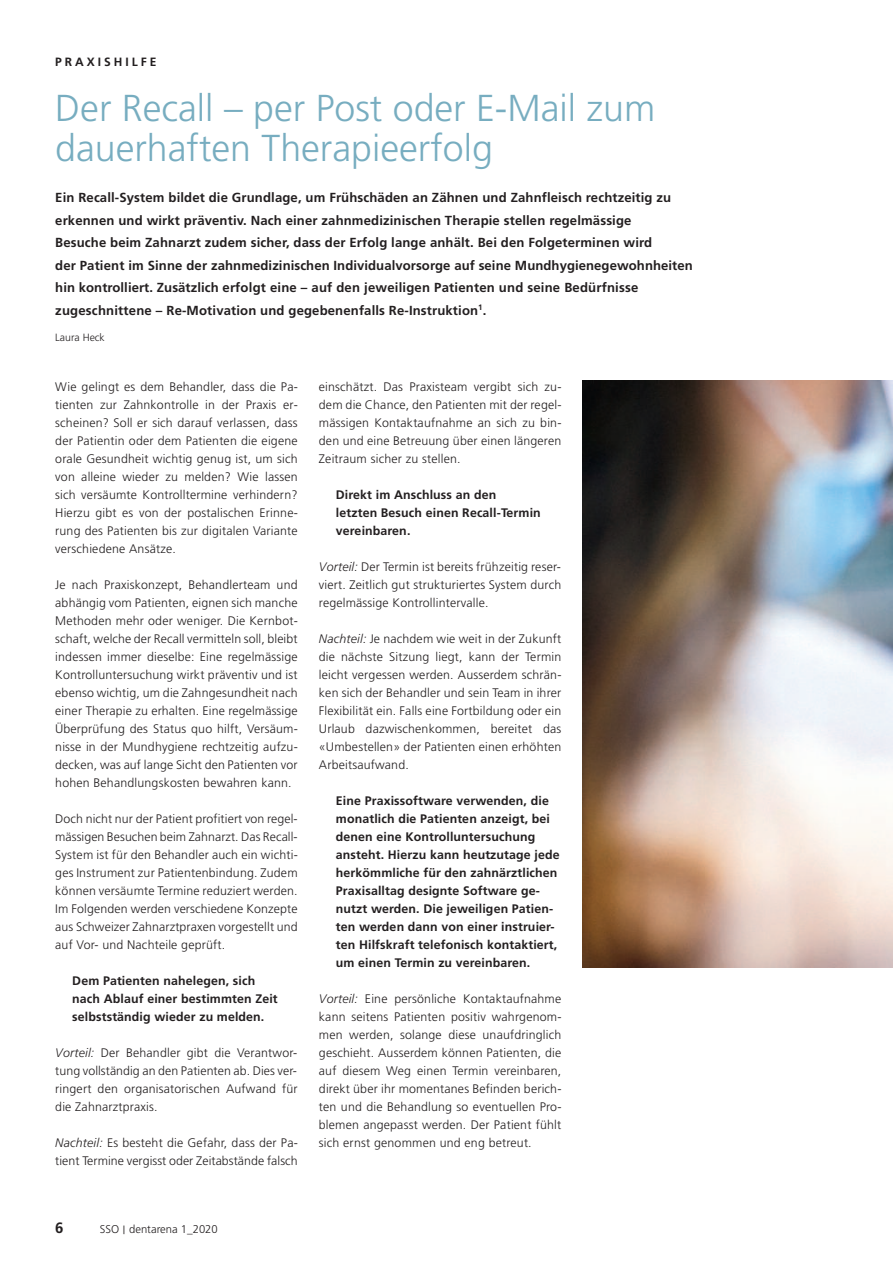
<style>
.page{position:relative;width:893px;height:1263px;background:#fff}
.page>*{position:absolute;margin:0;border:0;box-sizing:border-box;transform-origin:0 0}
.t1{font:300 37.5px/40.5px "Frutiger";color:#77adc0}
.t2{font:700 15px "Frutiger";color:#231f20}
.t3{font:700 13.2px/22.5px "Frutiger";letter-spacing:.01em;color:#231f20}
.t4{font:300 12.3px/18px "Frutiger";letter-spacing:.015em;color:#231f20;text-align:justify}
.t5{font:700 12.3px/18px "Frutiger";letter-spacing:.01em;color:#231f20}
.t6{font:700 12px "Frutiger";letter-spacing:.25em;color:#231f20}
.t7{font:300 11.25px "Frutiger";color:#231f20}
.t8{font:300 10.5px "Frutiger";color:#231f20}
.s1{font-style:italic}
</style>
<div class="page">
<img style="left:583px;top:381px;width:310px;height:586px">
<p class="t6" style="left:55px;top:57px;width:103px">PRAXISHILFE</p>
<h1 class="t1" style="left:55px;top:90px;width:602px">Der Recall – per Post oder E-Mail zum dauerhaften Therapieerfolg</h1>
<p class="t3" style="left:55px;top:187px;width:639px">Ein Recall-System bildet die Grundlage, um Frühschäden an Zähnen und Zahnfleisch rechtzeitig zu erkennen und wirkt präventiv. Nach einer zahnmedizinischen Therapie stellen regelmässige<br>Besuche beim Zahnarzt zudem sicher, dass der Erfolg lange anhält. Bei den Folgeterminen wird<br>der Patient im Sinne der zahnmedizinischen Individualvorsorge auf seine Mundhygienegewohnheiten hin kontrolliert. Zusätzlich erfolgt eine – auf den jeweiligen Patienten und seine Bedürfnisse zugeschnittene – Re-Motivation und gegebenenfalls Re-Instruktion<sup>1</sup>.</p>
<p class="t8" style="left:55px;top:333px;width:51px">Laura Heck</p>
<p class="t4" style="left:55px;top:378px;width:244px">Wie gelingt es dem Behandler, dass die Pa&shy;tienten zur Zahnkontrolle in der Praxis er&shy;scheinen? Soll er sich darauf verlassen, dass der Patientin oder dem Patienten die eigene orale Gesundheit wichtig genug ist, um sich von alleine wieder zu melden? Wie lassen sich versäumte Kontrolltermine verhindern?<br>Hierzu gibt es von der postalischen Erinne&shy;rung des Patienten bis zur digitalen Variante verschiedene Ansätze.</p>
<p class="t4" style="left:55px;top:576px;width:244px">Je nach Praxiskonzept, Behandlerteam und abhängig vom Patienten, eignen sich manche Methoden mehr oder weniger. Die Kernbot&shy;schaft, welche der Recall vermitteln soll, bleibt indessen immer dieselbe: Eine regelmässige Kontrolluntersuchung wirkt präventiv und ist ebenso wichtig, um die Zahngesundheit nach einer Therapie zu erhalten. Eine regelmässige Überprüfung des Status quo hilft, Versäum&shy;nisse in der Mundhygiene rechtzeitig aufzu&shy;decken, was auf lange Sicht den Patienten vor hohen Behandlungskosten bewahren kann.</p>
<p class="t4" style="left:55px;top:810px;width:244px">Doch nicht nur der Patient profitiert von regel&shy;mässigen Besuchen beim Zahnarzt. Das Recall-System ist für den Behandler auch ein wichti&shy;ges Instrument zur Patientenbindung. Zudem können versäumte Termine reduziert werden.<br>Im Folgenden werden verschiedene Konzepte aus Schweizer Zahnarztpraxen vorgestellt und auf Vor- und Nachteile geprüft.</p>
<p class="t5" style="left:72px;top:972px;width:207px">Dem Patienten nahelegen, sich nach Ablauf einer bestimmten Zeit selbstständig wieder zu melden.</p>
<p class="t4" style="left:55px;top:1044px;width:244px"><span class="s1">Vorteil:</span> Der Behandler gibt die Verantwor&shy;tung vollständig an den Patienten ab. Dies ver&shy;ringert den organisatorischen Aufwand für die Zahnarztpraxis.</p>
<p class="t4" style="left:55px;top:1134px;width:244px"><span class="s1">Nachteil:</span> Es besteht die Gefahr, dass der Pa&shy;tient Termine vergisst oder Zeitabstände falsch</p>
<p class="t4" style="left:319px;top:378px;width:244px">einschätzt. Das Praxisteam vergibt sich zu&shy;dem die Chance, den Patienten mit der regel&shy;mässigen Kontaktaufnahme an sich zu bin&shy;den und eine Betreuung über einen längeren Zeitraum sicher zu stellen.</p>
<p class="t5" style="left:336px;top:486px;width:206px">Direkt im Anschluss an den<br>letzten Besuch einen Recall-Termin vereinbaren.</p>
<p class="t4" style="left:319px;top:558px;width:244px"><span class="s1">Vorteil:</span> Der Termin ist bereits frühzeitig reser&shy;viert. Zeitlich gut strukturiertes System durch regelmässige Kontrollintervalle.</p>
<p class="t4" style="left:319px;top:630px;width:244px"><span class="s1">Nachteil:</span> Je nachdem wie weit in der Zukunft die nächste Sitzung liegt, kann der Termin leicht vergessen werden. Ausserdem schrän&shy;ken sich der Behandler und sein Team in ihrer Flexibilität ein. Falls eine Fortbildung oder ein Urlaub dazwischenkommen, bereitet das «Umbestellen» der Patienten einen erhöhten Arbeitsaufwand.</p>
<p class="t5" style="left:336px;top:792px;width:225px">Eine Praxissoftware verwenden, die monatlich die Patienten anzeigt, bei denen eine Kontrolluntersuchung ansteht. Hierzu kann heutzutage jede herkömmliche für den zahnärztlichen Praxisalltag designte Software ge&shy;nutzt werden. Die jeweiligen Patien&shy;ten werden dann von einer instruier&shy;ten Hilfskraft telefonisch kontaktiert, um einen Termin zu vereinbaren.</p>
<p class="t4" style="left:319px;top:990px;width:244px"><span class="s1">Vorteil:</span> Eine persönliche Kontaktaufnahme kann seitens Patienten positiv wahrgenom&shy;men werden, solange diese unaufdringlich geschieht. Ausserdem können Patienten, die auf diesem Weg einen Termin vereinbaren, direkt über ihr momentanes Befinden berich&shy;ten und die Behandlung so eventuellen Pro&shy;blemen angepasst werden. Der Patient fühlt sich ernst genommen und eng betreut.</p>
<p class="t2" style="left:55px;top:1222px;width:10px">6</p>
<p class="t7" style="left:100px;top:1225px;width:119px">SSO | dentarena 1_2020</p>
</div>
